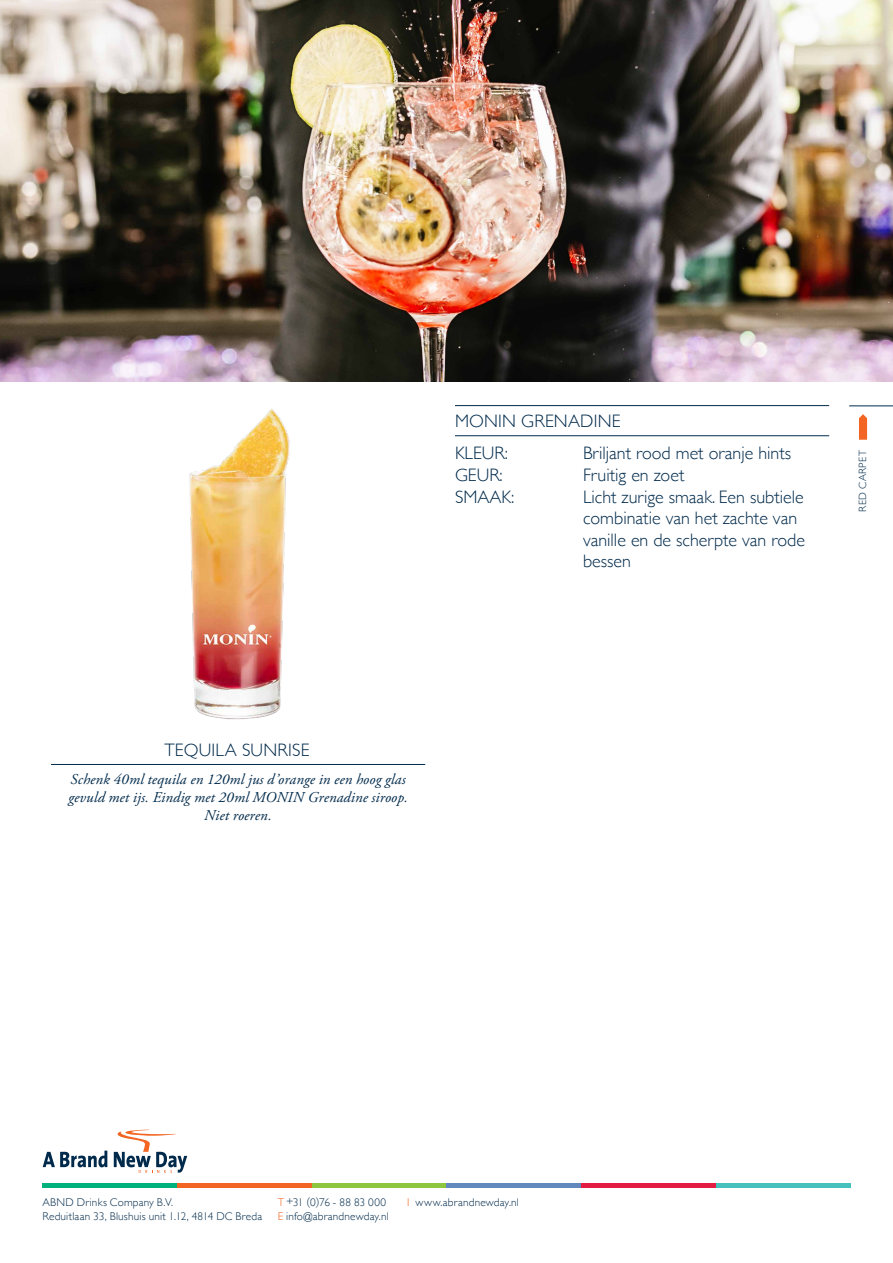
<style>
.page{position:relative;width:893px;height:1263px;background:#fff}
.page>*{position:absolute;margin:0;border:0;box-sizing:border-box;transform-origin:0 0}
.t1{font:300 18px/21.6px "Gill Sans";color:#002a4b}
.t2{font:italic 15px/18px "Adobe Garamond Pro";letter-spacing:.01em;color:#002a4b;text-align:center}
.t3{font:300 11.25px/13.5px "Gill Sans";letter-spacing:.015em;color:#002a4b}
.t4{font:300 10.5px "Gill Sans";letter-spacing:.03em;color:#002a4b}
.s1{color:#f26522}
</style>
<div class="page">
<div style="left:43px;top:1183px;width:134px;height:5px;background:#00b07d"></div>
<div style="left:177px;top:1183px;width:135px;height:5px;background:#f26522"></div>
<div style="left:312px;top:1183px;width:134px;height:5px;background:#8dc63f"></div>
<div style="left:446px;top:1183px;width:135px;height:5px;background:#6189be"></div>
<div style="left:581px;top:1183px;width:135px;height:5px;background:#e31d42"></div>
<div style="left:716px;top:1183px;width:134px;height:5px;background:#46c1be"></div>
<svg style="left:43px;top:1150px;width:64px;height:17px"></svg>
<svg style="left:114px;top:1130px;width:73px;height:43px"></svg>
<img style="left:101px;top:381px;width:285px;height:339px">
<img style="left:0;top:0;width:893px;height:381px">
<hr style="left:455px;top:405px;width:374px;height:1px;background:#002a4b">
<hr style="left:455px;top:435px;width:374px;height:1px;background:#002a4b">
<hr style="left:51px;top:764px;width:374px;height:1px;background:#002a4b">
<hr style="left:849px;top:406px;width:44px;height:1px;background:#002a4b">
<svg style="left:859px;top:414px;width:8px;height:26px"></svg>
<p class="t1" style="left:455px;top:404px;width:167px;line-height:32.2px">MONIN GRENADINE<br>KLEUR:</p>
<p class="t1" style="left:583px;top:442px;width:210px">Briljant rood met oranje hints</p>
<p class="t1" style="left:455px;top:463px;width:49px">GEUR:</p>
<p class="t1" style="left:583px;top:463px;width:103px">Fruitig en zoet</p>
<p class="t1" style="left:455px;top:485px;width:61px">SMAAK:</p>
<p class="t1" style="left:583px;top:485px;width:223px">Licht zurige smaak. Een subtiele combinatie van het zachte van vanille en de scherpte van rode bessen</p>
<p class="t4" style="left:854px;top:512px;width:63px;rotate:-90deg">RED CARPET</p>
<p class="t1" style="left:164px;top:738px;width:147px">TEQUILA SUNRISE</p>
<p class="t2" style="left:68px;top:771px;width:341px">Schenk 40ml tequila en 120ml jus d’orange in een hoog glas gevuld met ijs. Eindig met 20ml MONIN Grenadine siroop.<br>Niet roeren.</p>
<p class="t3" style="left:278px;top:1195px;width:113px"><span class="s1">T</span> +31 (0)76 - 88 83 000<br><span class="s1">E</span> info@abrandnewday.nl</p>
<p class="t3" style="left:43px;top:1195px;width:132px">ABND Drinks Company B.V.</p>
<p class="t3" style="left:407px;top:1195px;width:114px"><span class="s1">I</span> www.abrandnewday.nl</p>
<p class="t3" style="left:43px;top:1209px;width:221px">Reduitlaan 33, Blushuis unit 1.12, 4814 DC Breda</p>
</div>
